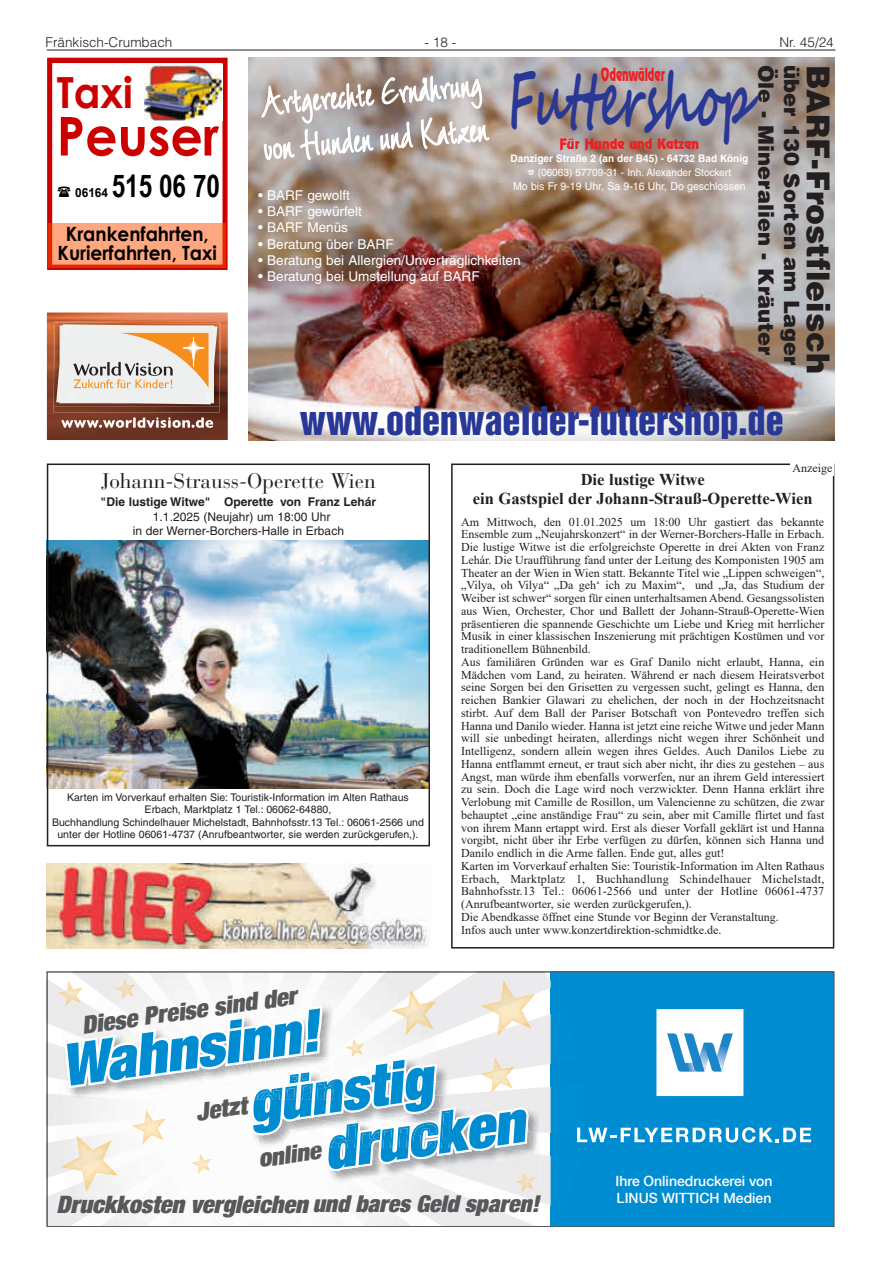
<style>
.page{position:relative;width:881px;height:1263px;background:#fff}
.page>*{position:absolute;margin:0;border:0;box-sizing:border-box;transform-origin:0 0}
.t1{font:700 75px "Segoe Script";color:#293795;scale:.58 1}
.t2{font:italic 900 condensed 58.5px "Helvetica Neue LT Com";color:#008cd0}
.t3{font:54px/45px "Wiesbaden Swing LT";color:#fff;scale:.69 1}
.t4{font:700 53.7px "Century Gothic";color:#c00;scale:.94 1}
.t5{font:700 42.9px "Century Gothic";color:#c00;scale:.94 1}
.t6{font:36px "Helvetica Inserat LT";color:#293795}
.t7{font:900 31.65px "Helvetica LT";color:#231f20}
.t8{font:700 31.35px "Arial Narrow";color:#000;scale:.94 1}
.t9{font:italic 900 condensed 24.45px "Helvetica Neue LT Com";color:#57585a}
.t10{font:italic 900 condensed 24px "Helvetica Neue LT Com";color:#57585a}
.t11{font:900 21.15px "Helvetica LT";color:#231f20}
.t12{font:21px "Bauer Bodoni LT";color:#231f20}
.t13{font:700 19.65px/18.9px "Century Gothic";color:#000;text-align:center;scale:.94 1}
.t14{font:700 16.5px/19.5px "Times New Roman";color:#231f20;text-align:center}
.t15{font:16.2px "Revue CE";color:#ee1e24;scale:.65 1}
.t16{font:500 14.1px/17px "Helvetica Neue LT Com";color:#fff}
.t17{font:13.5px "Helvetica LT";color:#fff}
.t18{font:300 13.5px "Helvetica LT";color:#231f20}
.t19{font:12.9px "Revue CE";color:#ee1e24;scale:.96 1}
.t20{font:700 12.6px "Arial";color:#000;scale:.94 1}
.t21{font:12px/12.8px "Times New Roman";color:#231f20}
.t22{font:12px/14.4px "Helvetica LT";color:#231f20;text-align:center}
.t23{font:700 12px "Helvetica LT";color:#231f20}
.t24{font:10.95px "Helvetica LT";color:#fff}
.t25{font:10.5px/12.6px "Helvetica LT";color:#231f20;text-align:center}
.t26{font:700 10.35px/14px "Helvetica LT";color:#fff;text-align:center}
.s1{font-weight:400}
.s2{font-size:23.1px}
</style>
<div class="page">
<hr style="left:47px;top:50px;width:788px;height:1px;background:#231f20">
<div style="left:451px;top:463px;width:382px;height:485px;border:2px solid #231f20"></div>
<div style="left:790px;top:463px;width:43px;height:13px;background:#fff"></div>
<img style="left:50px;top:540px;width:376px;height:249px">
<div style="left:47px;top:463px;width:382px;height:383px;border:2px solid #231f20"></div>
<img style="left:249px;top:57px;width:584px;height:383px">
<div style="left:550px;top:972px;width:283px;height:255px;background:#008cd0"></div>
<svg style="left:49px;top:974px;width:761px;height:251px"></svg>
<div style="left:47px;top:972px;width:786px;height:255px;border:1px solid #57585a"></div>
<img style="left:47px;top:863px;width:380px;height:85px">
<div style="left:47px;top:58px;width:180px;height:212px;border:5px solid #c00"></div>
<div style="left:49px;top:223px;width:177px;height:45px;background:#ff5001;opacity:.5"></div>
<img style="left:144px;top:65px;width:78px;height:55px">
<img style="left:47px;top:312px;width:181px;height:128px">
<img style="left:53px;top:324px;width:168px;height:88px">
<img style="left:54px;top:322px;width:165px;height:85px">
<img style="left:56px;top:324px;width:161px;height:80px">
<svg style="left:73px;top:333px;width:135px;height:55px;background:#e4ccb2"></svg>
<svg style="left:61px;top:417px;width:152px;height:11px"></svg>
<p class="t18" style="left:45px;top:34px;width:128px">Fränkisch-Crumbach</p>
<p class="t18" style="left:424px;top:34px;width:33px">- 18 -</p>
<p class="t18" style="left:779px;top:34px;width:56px">Nr. 45/24</p>
<h3 class="t5" style="left:57px;top:60px;width:83px">Taxi</h3>
<h3 class="t4" style="left:57px;top:95px;width:174px">Peuser</h3>
<p class="t20" style="left:75px;top:184px;width:37px">06164</p>
<h3 class="t8" style="left:112px;top:162px;width:117px">515 06 70</h3>
<h3 class="t13" style="left:58px;top:224px;width:171px">Krankenfahrten,<br>Kurierfahrten, Taxi</h3>
<h3 class="t3" style="left:257px;top:79px;width:328px;rotate:-5deg">Artgerechte Ernährung von Hunden und Katzen</h3>
<h3 class="t11" style="left:779px;top:65px;width:293px;rotate:90deg">Öle - Mineralien - Kräuter</h3>
<h3 class="t11" style="left:805px;top:65px;width:302px;rotate:90deg">über 130 Sorten am Lager</h3>
<h3 class="t7" style="left:838px;top:65px;width:311px;rotate:90deg">BARF-Frostfleisch</h3>
<h3 class="t15" style="left:600px;top:63px;width:100px">Odenwälder</h3>
<h1 class="t1" style="left:508px;top:38px;width:420px">Futtershop</h1>
<p class="t19" style="left:559px;top:135px;width:147px">Für Hunde und Katzen</p>
<p class="t26" style="left:510px;top:151px;width:239px">Danziger Straße 2 (an der B45) - 64732 Bad König ☎ <span class="s1">(06063) 57709-31 - Inh. Alexander Stockert</span></p>
<p class="t24" style="left:513px;top:179px;width:234px">Mo bis Fr 9-19 Uhr, Sa 9-16 Uhr, Do geschlossen</p>
<p class="t17" style="left:258px;top:187px;width:93px">• BARF gewolft</p>
<p class="t17" style="left:258px;top:204px;width:105px">• BARF gewürfelt</p>
<p class="t17" style="left:258px;top:220px;width:91px">• BARF Menüs</p>
<p class="t17" style="left:258px;top:236px;width:137px">• Beratung über BARF</p>
<p class="t17" style="left:258px;top:252px;width:264px">• Beratung bei Allergien/Unverträglichkeiten</p>
<p class="t17" style="left:258px;top:268px;width:223px">• Beratung bei Umstellung auf BARF</p>
<h3 class="t6" style="left:300px;top:399px;width:485px">www.odenwaelder-futtershop.de</h3>
<h3 class="t12" style="left:101px;top:468px;width:276px">Johann-Strauss-Operette Wien</h3>
<p class="t23" style="left:101px;top:495px;width:277px">"Die lustige Witwe" Operette von Franz Lehár</p>
<p class="t22" style="left:133px;top:509px;width:212px">1.1.2025 (Neujahr) um 18:00 Uhr<br>in der Werner-Borchers-Halle in Erbach</p>
<p class="t25" style="left:52px;top:790px;width:373px">Karten im Vorverkauf erhalten Sie: Touristik-Information im Alten Rathaus Erbach, Marktplatz 1 Tel.: 06062-64880,<br>Buchhandlung Schindelhauer Michelstadt, Bahnhofsstr.13 Tel.: 06061-2566 und unter der Hotline 06061-4737 (Anrufbeantworter, sie werden zurückgerufen,).</p>
<p class="t21" style="left:792px;top:461px;width:41px">Anzeige</p>
<h3 class="t14" style="left:472px;top:469px;width:341px">Die lustige Witwe<br>ein Gastspiel der Johann-Strauß-Operette-Wien</h3>
<p class="t21" style="left:461px;top:515px;width:364px">Am Mittwoch, den 01.01.2025 um 18:00 Uhr gastiert das bekannte Ensemble zum „Neujahrskonzert“ in der Werner-Borchers-Halle in Erbach.<br>Die lustige Witwe ist die erfolgreichste Operette in drei Akten von Franz Lehár. Die Uraufführung fand unter der Leitung des Komponisten 1905 am Theater an der Wien in Wien statt. Bekannte Titel wie „Lippen schweigen“, „Vilya, oh Vilya“ „Da geh‘ ich zu Maxim“, und „Ja, das Studium der Weiber ist schwer“ sorgen für einen unterhaltsamen Abend. Gesangssolisten aus Wien, Orchester, Chor und Ballett der Johann-Strauß-Operette-Wien präsentieren die spannende Geschichte um Liebe und Krieg mit herrlicher Musik in einer klassischen Inszenierung mit prächtigen Kostümen und vor traditionellem Bühnenbild.<br>Aus familiären Gründen war es Graf Danilo nicht erlaubt, Hanna, ein Mädchen vom Land, zu heiraten. Während er nach diesem Heiratsverbot seine Sorgen bei den Grisetten zu vergessen sucht, gelingt es Hanna, den reichen Bankier Glawari zu ehelichen, der noch in der Hochzeitsnacht stirbt. Auf dem Ball der Pariser Botschaft von Pontevedro treffen sich Hanna und Danilo wieder. Hanna ist jetzt eine reiche Witwe und jeder Mann will sie unbedingt heiraten, allerdings nicht wegen ihrer Schönheit und Intelligenz, sondern allein wegen ihres Geldes. Auch Danilos Liebe zu Hanna entflammt erneut, er traut sich aber nicht, ihr dies zu gestehen – aus Angst, man würde ihm ebenfalls vorwerfen, nur an ihrem Geld interessiert zu sein. Doch die Lage wird noch verzwickter. Denn Hanna erklärt ihre Verlobung mit Camille de Rosillon, um Valencienne zu schützen, die zwar behauptet „eine anständige Frau“ zu sein, aber mit Camille flirtet und fast von ihrem Mann ertappt wird. Erst als dieser Vorfall geklärt ist und Hanna vorgibt, nicht über ihr Erbe verfügen zu dürfen, können sich Hanna und Danilo endlich in die Arme fallen. Ende gut, alles gut!<br>Karten im Vorverkauf erhalten Sie: Touristik-Information im Alten Rathaus Erbach, Marktplatz 1, Buchhandlung Schindelhauer Michelstadt, Bahnhofsstr.13 Tel.: 06061-2566 und unter der Hotline 06061-4737 (Anrufbeantworter, sie werden zurückgerufen,).<br>Die Abendkasse öffnet eine Stunde vor Beginn der Veranstaltung.<br>Infos auch unter www.konzertdirektion-schmidtke.de.</p>
<h3 class="t9" style="left:80px;top:1010px;width:218px;rotate:-8deg">Diese Preise sind der</h3>
<h2 class="t2" style="left:56px;top:1029px;width:261px;rotate:-8deg">Wahnsinn!</h2>
<h2 class="t2" style="left:243px;top:1067px;width:186px;rotate:-8deg">günstig</h2>
<h3 class="t9" style="left:194px;top:1097px;width:53px;rotate:-8deg">Jetzt</h3>
<h2 class="t2" style="left:318px;top:1112px;width:203px;rotate:-8deg">drucken</h2>
<h3 class="t9" style="left:256px;top:1143px;width:64px;rotate:-8deg">online</h3>
<h3 class="t10" style="left:57px;top:1189px;width:484px">Druckkosten vergleichen <span class="s2">und bares Geld sparen!</span></h3>
<p class="t16" style="left:615px;top:1173px;width:158px">Ihre Onlinedruckerei von<br>LINUS WITTICH Medien</p>
</div>
